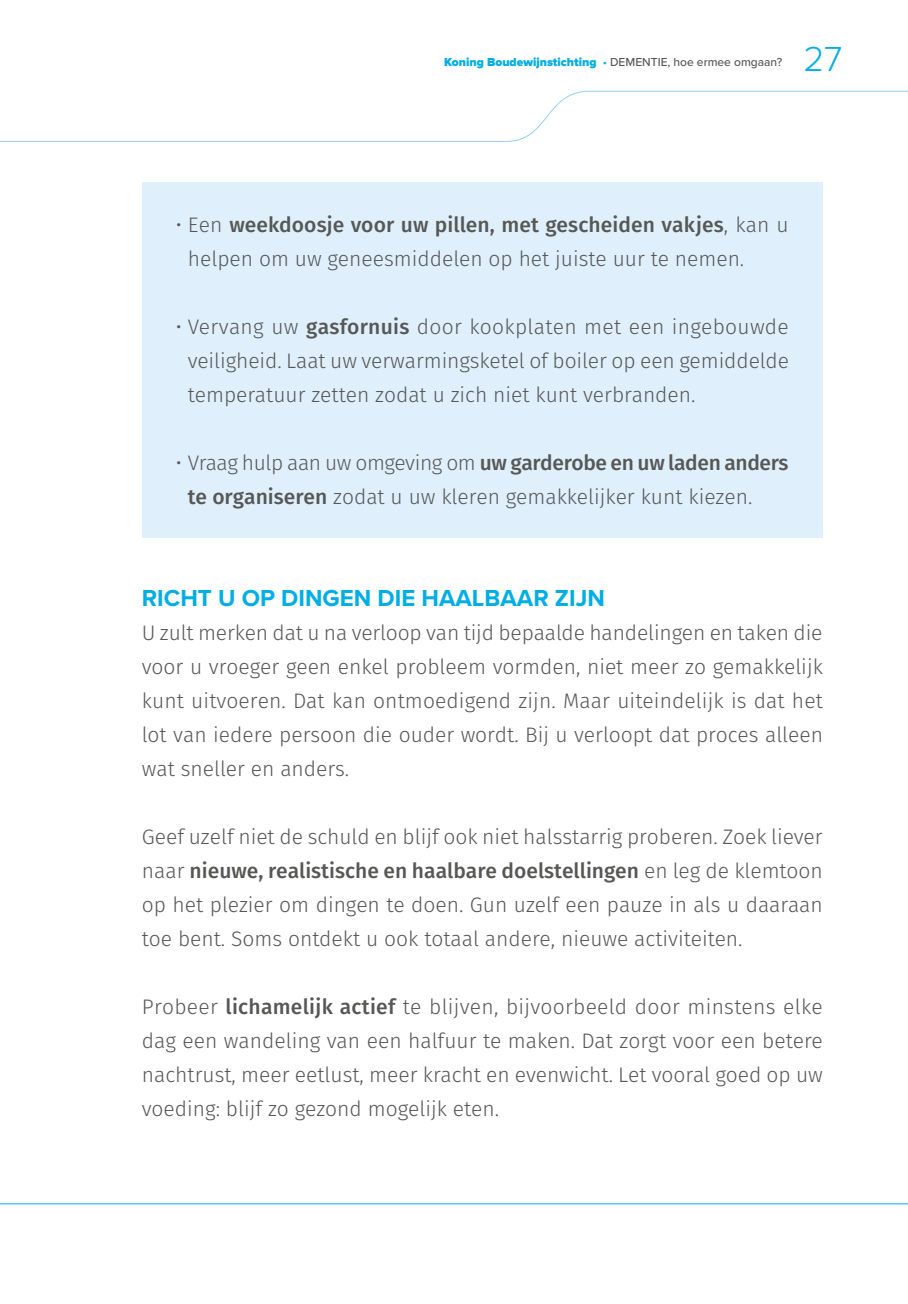
<style>
.page{position:relative;width:908px;height:1304px;background:#fff}
.page>*{position:absolute;margin:0;border:0;box-sizing:border-box;transform-origin:0 0}
.t1{font:300 36px "Proxima Nova";color:#00aee5}
.t2{font:700 24px "Proxima Nova";color:#00aee5}
.t3{font:300 21px/34px "Fira Sans";color:#575756;text-align:justify}
.t4{font:900 12px "Proxima Nova";color:#00aee5}
.s1{font-weight:500}
.s2{font-weight:500;color:#575756}
</style>
<div class="page">
<svg style="left:0;top:1203px;width:907px;height:2px;background:#7fd6f1"></svg>
<svg style="left:0;top:90px;width:907px;height:52px"></svg>
<div style="left:142px;top:182px;width:680px;height:117px;background:#dff0fc"></div>
<div style="left:142px;top:284px;width:680px;height:151px;background:#dff0fc"></div>
<div style="left:142px;top:420px;width:680px;height:117px;background:#dff0fc"></div>
<p class="t4" style="left:444px;top:53px;width:339px">Koning Boudewijnstichting <span class="s1">•</span> <span class="s2">DEMENTIE, hoe ermee omgaan?</span></p>
<h1 class="t1" style="left:803px;top:32px;width:41px">27</h1>
<p class="t3" style="left:188px;top:208px;width:602px;text-indent:-12px">• Een <span class="s1">weekdoosje voor uw pillen, met gescheiden vakjes</span>, kan u helpen om uw geneesmiddelen op het juiste uur te nemen.</p>
<p class="t3" style="left:188px;top:310px;width:602px;text-indent:-12px">• Vervang uw <span class="s1">gasfornuis</span> door kookplaten met een ingebouwde veiligheid. Laat uw verwarmingsketel of boiler op een gemiddelde temperatuur zetten zodat u zich niet kunt verbranden.</p>
<p class="t3" style="left:188px;top:446px;width:602px;text-indent:-12px">• Vraag hulp aan uw omgeving om <span class="s1">uw garderobe en uw laden anders te organiseren</span> zodat u uw kleren gemakkelijker kunt kiezen.</p>
<p class="t2" style="left:142px;top:581px;width:464px">RICHT U OP DINGEN DIE HAALBAAR ZIJN</p>
<p class="t3" style="left:142px;top:616px;width:682px">U zult merken dat u na verloop van tijd bepaalde handelingen en taken die voor u vroeger geen enkel probleem vormden, niet meer zo gemakkelijk kunt uitvoeren. Dat kan ontmoedigend zijn. Maar uiteindelijk is dat het lot van iedere persoon die ouder wordt. Bij u verloopt dat proces alleen wat sneller en anders.</p>
<p class="t3" style="left:142px;top:820px;width:682px">Geef uzelf niet de schuld en blijf ook niet halsstarrig proberen. Zoek liever naar <span class="s1">nieuwe, realistische en haalbare doelstellingen</span> en leg de klemtoon op het plezier om dingen te doen. Gun uzelf een pauze in als u daaraan toe bent. Soms ontdekt u ook totaal andere, nieuwe activiteiten.</p>
<p class="t3" style="left:142px;top:990px;width:682px">Probeer <span class="s1">lichamelijk actief</span> te blijven, bijvoorbeeld door minstens elke dag een wandeling van een halfuur te maken. Dat zorgt voor een betere nachtrust, meer eetlust, meer kracht en evenwicht. Let vooral goed op uw voeding: blijf zo gezond mogelijk eten.</p>
</div>
